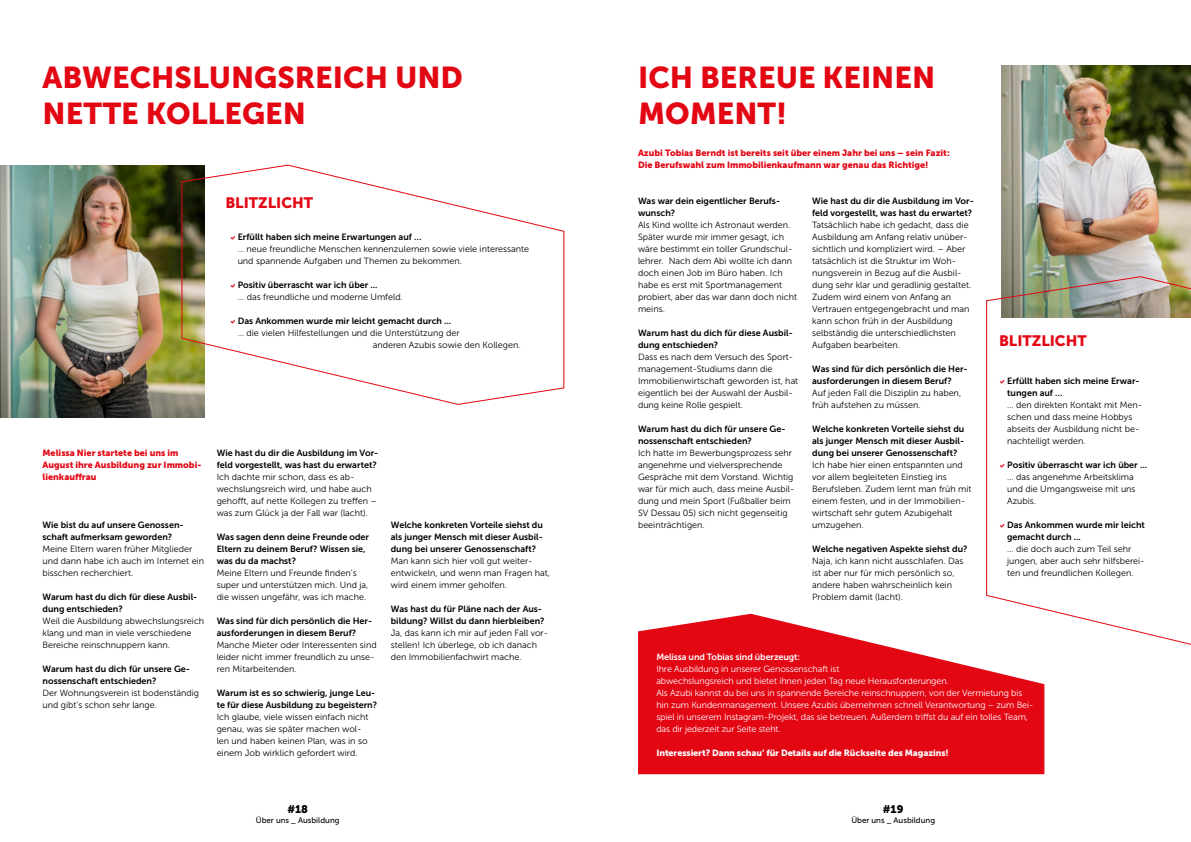
<style>
.page{position:relative;width:1191px;height:842px;background:#fff}
.page>*{position:absolute;margin:0;border:0;box-sizing:border-box;transform-origin:0 0}
.t1{font:30px/36px "Museo Sans 900";color:#e30613}
.t2{font:15px "Museo Sans 900";color:#e30613}
.t3{font:11px "Museo Sans 900";color:#000}
.t4{font:9px/12px "Museo Sans 300";color:#000}
.t5{font:9px/12px "Museo Sans 700";color:#000}
.t6{font:9px/12px "Museo Sans 300";letter-spacing:-.01em;color:#fff}
.t7{font:9px/12px "Museo Sans 900";color:#e30613}
.t8{font:9px "Museo Sans 900";letter-spacing:-.01em;color:#fff}
.t9{font:9px "Museo Sans 700";letter-spacing:-.01em;color:#fff}
.t10{font:8px "Museo Sans 500";color:#000}
</style>
<div class="page">
<svg style="left:638px;top:614px;width:406px;height:160px;background:#e62430"></svg>
<img style="left:1001px;top:65px;width:190px;height:211px">
<img style="left:0;top:166px;width:205px;height:252px">
<svg style="left:181px;top:165px;width:383px;height:240px"></svg>
<svg style="left:986px;top:276px;width:205px;height:416px"></svg>
<svg style="left:231px;top:235px;width:11px;height:6px"></svg>
<svg style="left:231px;top:283px;width:11px;height:6px"></svg>
<svg style="left:231px;top:319px;width:11px;height:6px"></svg>
<svg style="left:1000px;top:379px;width:11px;height:6px"></svg>
<svg style="left:1000px;top:463px;width:11px;height:6px"></svg>
<svg style="left:1000px;top:523px;width:11px;height:6px"></svg>
<h1 class="t1" style="left:43px;top:59px;width:422px">ABWECHSLUNGSREICH UND<br>NETTE KOLLEGEN</h1>
<h1 class="t1" style="left:638px;top:59px;width:299px">ICH BEREUE KEINEN<br>MOMENT!</h1>
<h2 class="t2" style="left:225px;top:194px;width:89px">BLITZLICHT</h2>
<p class="t5" style="left:238px;top:231px;width:185px">Erfüllt haben sich meine Erwartungen auf …</p>
<p class="t4" style="left:238px;top:243px;width:293px">… neue freundliche Menschen kennenzulernen sowie viele interessante und spannende Aufgaben und Themen zu bekommen.</p>
<p class="t5" style="left:238px;top:279px;width:141px">Positiv überrascht war ich über ...</p>
<p class="t4" style="left:238px;top:291px;width:167px">... das freundliche und moderne Umfeld.</p>
<p class="t5" style="left:238px;top:315px;width:215px">Das Ankommen wurde mir leicht gemacht durch ...</p>
<p class="t4" style="left:373px;top:327px;width:149px;text-indent:-135px">… die vielen Hilfestellungen und die Unterstützung der<br>anderen Azubis sowie den Kollegen.</p>
<p class="t7" style="left:43px;top:447px;width:160px">Melissa Nier startete bei uns im<br>August ihre Ausbildung zur Immobi&shy;lienkauffrau</p>
<p class="t5" style="left:43px;top:519px;width:143px">Wie bist du auf unsere Genossen&shy;schaft aufmerksam geworden?</p>
<p class="t4" style="left:43px;top:543px;width:163px">Meine Eltern waren früher Mitglieder und dann habe ich auch im Internet ein bisschen recherchiert.</p>
<p class="t5" style="left:43px;top:591px;width:156px">Warum hast du dich für diese Ausbil&shy;dung entschieden?</p>
<p class="t4" style="left:43px;top:615px;width:163px">Weil die Ausbildung abwechslungsreich klang und man in viele verschiedene<br>Bereiche reinschnuppern kann.</p>
<p class="t5" style="left:43px;top:663px;width:149px">Warum hast du dich für unsere Ge&shy;nossenschaft entschieden?</p>
<p class="t4" style="left:43px;top:687px;width:158px">Der Wohnungsverein ist bodenständig und gibt’s schon sehr lange.</p>
<p class="t5" style="left:217px;top:447px;width:163px">Wie hast du dir die Ausbildung im Vor&shy;feld vorgestellt, was hast du erwartet?</p>
<p class="t4" style="left:217px;top:471px;width:162px">Ich dachte mir schon, dass es ab&shy;wechslungsreich wird, und habe auch gehofft, auf nette Kollegen zu treffen – was zum Glück ja der Fall war (lacht).</p>
<p class="t5" style="left:217px;top:531px;width:154px">Was sagen denn deine Freunde oder<br>Eltern zu deinem Beruf? Wissen sie, was du da machst?</p>
<p class="t4" style="left:217px;top:567px;width:153px">Meine Eltern und Freunde finden’s super und unterstützen mich. Und ja, die wissen ungefähr, was ich mache.</p>
<p class="t5" style="left:217px;top:615px;width:157px">Was sind für dich persönlich die Her&shy;ausforderungen in diesem Beruf?</p>
<p class="t4" style="left:217px;top:639px;width:161px">Manche Mieter oder Interessenten sind leider nicht immer freundlich zu unse&shy;ren Mitarbeitenden.</p>
<p class="t5" style="left:217px;top:687px;width:162px">Warum ist es so schwierig, junge Leu&shy;te für diese Ausbildung zu begeistern?</p>
<p class="t4" style="left:217px;top:711px;width:153px">Ich glaube, viele wissen einfach nicht genau, was sie später machen wol&shy;len und haben keinen Plan, was in so einem Job wirklich gefordert wird.</p>
<p class="t5" style="left:391px;top:519px;width:154px;text-align:justify">Welche konkreten Vorteile siehst du als junger Mensch mit dieser Ausbil&shy;dung bei unserer Genossenschaft?</p>
<p class="t4" style="left:391px;top:555px;width:161px">Man kann sich hier voll gut weiter&shy;entwickeln, und wenn man Fragen hat, wird einem immer geholfen.</p>
<p class="t5" style="left:391px;top:603px;width:155px">Was hast du für Pläne nach der Aus&shy;bildung? Willst du dann hierbleiben?</p>
<p class="t4" style="left:391px;top:627px;width:159px">Ja, das kann ich mir auf jeden Fall vor&shy;stellen! Ich überlege, ob ich danach den Immobilienfachwirt mache.</p>
<p class="t3" style="left:287px;top:803px;width:22px">#18</p>
<p class="t10" style="left:256px;top:816px;width:85px">Über uns _ Ausbildung</p>
<p class="t7" style="left:638px;top:147px;width:313px">Azubi Tobias Berndt ist bereits seit über einem Jahr bei uns – sein Fazit:<br>Die Berufswahl zum Immobilienkaufmann war genau das Richtige!</p>
<p class="t5" style="left:638px;top:195px;width:144px">Was war dein eigentlicher Berufs&shy;wunsch?</p>
<p class="t4" style="left:638px;top:219px;width:161px">Als Kind wollte ich Astronaut werden.<br>Später wurde mir immer gesagt, ich wäre bestimmt ein toller Grundschul&shy;lehrer. Nach dem Abi wollte ich dann doch einen Job im Büro haben. Ich habe es erst mit Sportmanagement probiert, aber das war dann doch nicht meins.</p>
<p class="t5" style="left:638px;top:327px;width:156px">Warum hast du dich für diese Ausbil&shy;dung entschieden?</p>
<p class="t4" style="left:638px;top:351px;width:162px">Dass es nach dem Versuch des Sport&shy;management-Studiums dann die Immobilienwirtschaft geworden ist, hat eigentlich bei der Auswahl der Ausbil&shy;dung keine Rolle gespielt.</p>
<p class="t5" style="left:638px;top:423px;width:149px">Warum hast du dich für unsere Ge&shy;nossenschaft entschieden?</p>
<p class="t4" style="left:638px;top:447px;width:158px">Ich hatte im Bewerbungsprozess sehr angenehme und vielversprechende Gespräche mit dem Vorstand. Wichtig war für mich auch, dass meine Ausbil&shy;dung und mein Sport (Fußballer beim SV Dessau 05) sich nicht gegenseitig beeinträchtigen.</p>
<p class="t5" style="left:812px;top:195px;width:163px">Wie hast du dir die Ausbildung im Vor&shy;feld vorgestellt, was hast du erwartet?</p>
<p class="t4" style="left:812px;top:219px;width:161px">Tatsächlich habe ich gedacht, dass die Ausbildung am Anfang relativ unüber&shy;sichtlich und kompliziert wird. – Aber tatsächlich ist die Struktur im Woh&shy;nungsverein in Bezug auf die Ausbil&shy;dung sehr klar und geradlinig gestaltet.<br>Zudem wird einem von Anfang an Vertrauen entgegengebracht und man kann schon früh in der Ausbildung selbständig die unterschiedlichsten Aufgaben bearbeiten.</p>
<p class="t5" style="left:812px;top:363px;width:157px">Was sind für dich persönlich die Her&shy;ausforderungen in diesem Beruf?</p>
<p class="t4" style="left:812px;top:387px;width:150px">Auf jeden Fall die Disziplin zu haben, früh aufstehen zu müssen.</p>
<p class="t5" style="left:812px;top:423px;width:154px;text-align:justify">Welche konkreten Vorteile siehst du als junger Mensch mit dieser Ausbil&shy;dung bei unserer Genossenschaft?</p>
<p class="t4" style="left:812px;top:459px;width:161px">Ich habe hier einen entspannten und vor allem begleiteten Einstieg ins<br>Berufsleben. Zudem lernt man früh mit einem festen, und in der Immobilien&shy;wirtschaft sehr gutem Azubigehalt umzugehen.</p>
<p class="t5" style="left:812px;top:543px;width:157px">Welche negativen Aspekte siehst du?</p>
<p class="t4" style="left:812px;top:555px;width:153px">Naja, ich kann nicht ausschlafen. Das ist aber nur für mich persönlich so, andere haben wahrscheinlich kein<br>Problem damit (lacht).</p>
<h2 class="t2" style="left:999px;top:332px;width:89px">BLITZLICHT</h2>
<p class="t5" style="left:1007px;top:375px;width:134px">Erfüllt haben sich meine Erwar&shy;tungen auf …</p>
<p class="t4" style="left:1007px;top:399px;width:137px">... den direkten Kontakt mit Men&shy;schen und dass meine Hobbys abseits der Ausbildung nicht be&shy;nachteiligt werden.</p>
<p class="t5" style="left:1007px;top:459px;width:141px">Positiv überrascht war ich über ...</p>
<p class="t4" style="left:1007px;top:471px;width:130px">… das angenehme Arbeitsklima und die Umgangsweise mit uns<br>Azubis.</p>
<p class="t5" style="left:1007px;top:519px;width:139px">Das Ankommen wurde mir leicht gemacht durch ...</p>
<p class="t4" style="left:1007px;top:543px;width:139px">… die doch auch zum Teil sehr jungen, aber auch sehr hilfsberei&shy;ten und freundlichen Kollegen.</p>
<p class="t9" style="left:656px;top:652px;width:145px">Melissa und Tobias sind überzeugt:</p>
<p class="t6" style="left:656px;top:663px;width:379px">Ihre Ausbildung in unserer Genossenschaft ist<br>abwechslungsreich und bietet ihnen jeden Tag neue Herausforderungen.<br>Als Azubi kannst du bei uns in spannende Bereiche reinschnuppern, von der Vermietung bis hin zum Kundenmanagement. Unsere Azubis übernehmen schnell Verantwortung – zum Bei&shy;spiel in unserem Instagram-Projekt, das sie betreuen. Außerdem triffst du auf ein tolles Team, das dir jederzeit zur Seite steht.</p>
<p class="t8" style="left:656px;top:748px;width:294px">Interessiert? Dann schau‘ für Details auf die Rückseite des Magazins!</p>
<p class="t3" style="left:883px;top:803px;width:22px">#19</p>
<p class="t10" style="left:851px;top:816px;width:85px">Über uns _ Ausbildung</p>
</div>
